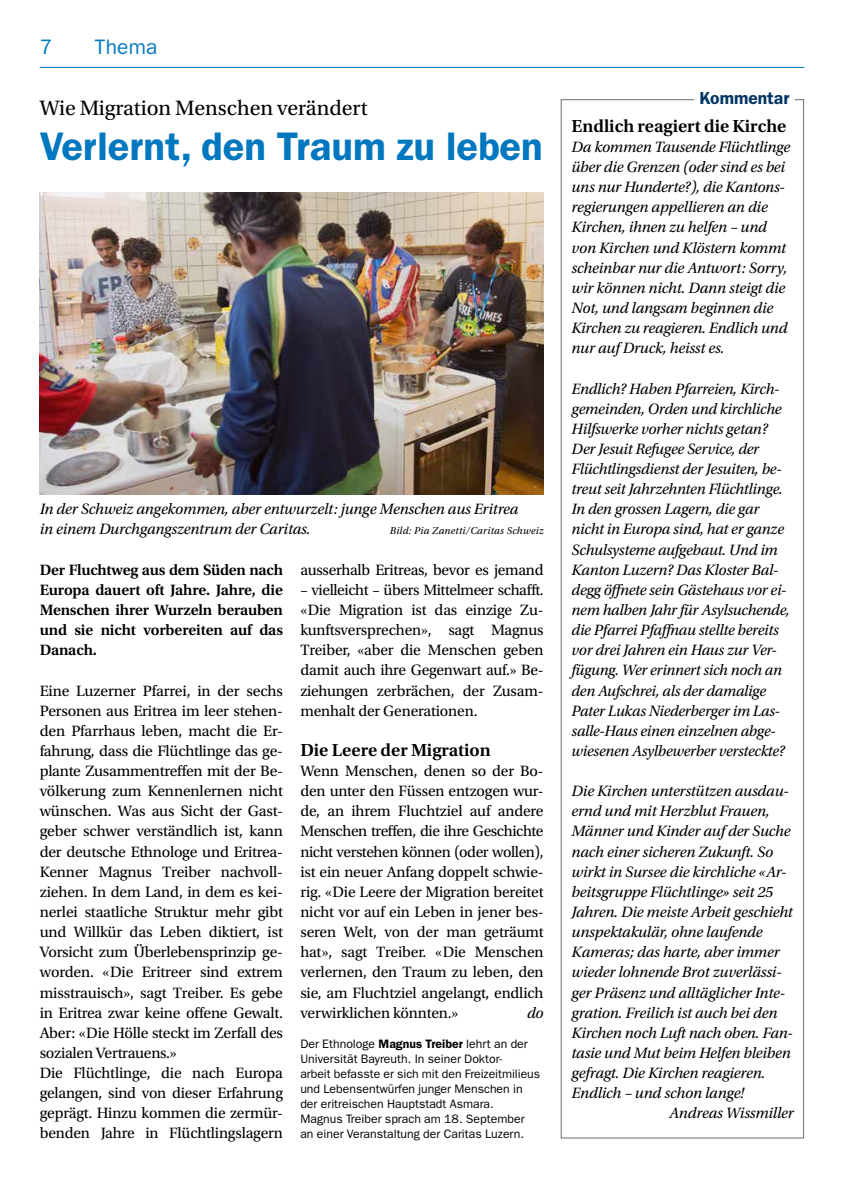
<style>
.page{position:relative;width:844px;height:1191px;background:#fff}
.page>*{position:absolute;margin:0;border:0;box-sizing:border-box;transform-origin:0 0}
.t1{font:600 40.07px "ITC Franklin Gothic Std";color:#0077be}
.t2{font:21.88px "Utopia Std";color:#000}
.t3{font:21px "ITC Franklin Gothic Std";letter-spacing:.01em;color:#0077be}
.t4{font:600 18.38px "Utopia Std";color:#000}
.t5{font:600 17.5px "ITC Franklin Gothic Std";color:#003564}
.t6{font:italic 15.75px/20.1px "Utopia Std";letter-spacing:-.015em;color:#000}
.t7{font:15.75px/20.1px "Utopia Std";letter-spacing:-.01em;color:#000}
.t8{font:600 15.75px/20.1px "Utopia Std";letter-spacing:-.01em;color:#000;text-align:justify}
.t9{font:12.25px/15px "ITC Franklin Gothic Std";color:#000}
.t10{font:italic 10.5px "Utopia Std";letter-spacing:.02em;color:#000}
.s1{font-weight:600}
</style>
<div class="page">
<img style="left:40px;top:192px;width:503px;height:302px">
<hr style="left:40px;top:67px;width:764px;height:1px;background:#0077be">
<h3 class="t3" style="left:40px;top:35px;width:14px">7</h3>
<h3 class="t3" style="left:95px;top:35px;width:64px">Thema</h3>
<h2 class="t2" style="left:40px;top:96px;width:329px">Wie Migration Menschen verändert</h2>
<h1 class="t1" style="left:40px;top:122px;width:504px">Verlernt, den Traum zu leben</h1>
<p class="t6" style="left:40px;top:499px;width:480px">In der Schweiz angekommen, aber entwurzelt: junge Menschen aus Eritrea in einem Durchgangszentrum der Caritas.</p>
<p class="t10" style="left:390px;top:525px;width:155px">Bild: Pia Zanetti/Caritas Schweiz</p>
<p class="t8" style="left:40px;top:560px;width:245px">Der Fluchtweg aus dem Süden nach Europa dauert oft Jahre. Jahre, die Menschen ihrer Wurzeln berauben und sie nicht vorbereiten auf das Danach.</p>
<p class="t7" style="left:40px;top:680px;width:245px">Eine Luzerner Pfarrei, in der sechs Personen aus Eritrea im leer stehen&shy;den Pfarrhaus leben, macht die Er&shy;fahrung, dass die Flüchtlinge das ge&shy;plante Zusammentreffen mit der Be&shy;völkerung zum Kennenlernen nicht wünschen. Was aus Sicht der Gast&shy;geber schwer verständlich ist, kann der deutsche Ethnologe und Eritrea-Kenner Magnus Treiber nachvoll&shy;ziehen. In dem Land, in dem es kei&shy;nerlei staatliche Struktur mehr gibt und Willkür das Leben diktiert, ist Vorsicht zum Überlebensprinzip ge&shy;worden. «Die Eritreer sind extrem misstrauisch», sagt Treiber. Es gebe in Eritrea zwar keine offene Gewalt.<br>Aber: «Die Hölle steckt im Zerfall des sozialen Vertrauens.»<br>Die Flüchtlinge, die nach Europa gelangen, sind von dieser Erfahrung geprägt. Hinzu kommen die zermür&shy;benden Jahre in Flüchtlingslagern</p>
<p class="t7" style="left:300px;top:560px;width:245px">ausserhalb Eritreas, bevor es jemand</p>
<p class="t7" style="left:300px;top:580px;width:245px;text-align:justify">– vielleicht – übers Mittelmeer schafft. «Die Migration ist das einzige Zu&shy;kunftsversprechen», sagt Magnus Treiber, «aber die Menschen geben damit auch ihre Gegenwart auf.» Be&shy;ziehungen zerbrächen, der Zusam&shy;menhalt der Generationen.</p>
<p class="t4" style="left:300px;top:739px;width:192px">Die Leere der Migration</p>
<p class="t7" style="left:300px;top:761px;width:245px">Wenn Menschen, denen so der Bo&shy;den unter den Füssen entzogen wur&shy;de, an ihrem Fluchtziel auf andere Menschen treffen, die ihre Geschichte nicht verstehen können (oder wollen), ist ein neuer Anfang doppelt schwie&shy;rig. «Die Leere der Migration bereitet nicht vor auf ein Leben in jener bes&shy;seren Welt, von der man geträumt hat», sagt Treiber. «Die Menschen verlernen, den Traum zu leben, den sie, am Fluchtziel angelangt, endlich verwirklichen könnten.»</p>
<p class="t6" style="left:527px;top:1002px;width:18px">do</p>
<p class="t9" style="left:300px;top:1036px;width:241px">Der Ethnologe <span class="s1">Magnus Treiber</span> lehrt an der Universität Bayreuth. In seiner Doktor-<br>arbeit befasste er sich mit den Freizeitmilieus und Lebensentwürfen junger Menschen in der eritreischen Hauptstadt Asmara.<br>Magnus Treiber sprach am 18. September an einer Veranstaltung der Caritas Luzern.</p>
<p class="t5" style="left:699px;top:88px;width:91px">Kommentar</p>
<p class="t4" style="left:571px;top:115px;width:216px">Endlich reagiert die Kirche</p>
<p class="t6" style="left:571px;top:137px;width:220px">Da kommen Tausende Flüchtlinge über die Grenzen (oder sind es bei uns nur Hunderte?), die Kantons&shy;regierungen appellieren an die<br>Kirchen, ihnen zu helfen – und von Kirchen und Klöstern kommt scheinbar nur die Antwort: Sorry, wir können nicht. Dann steigt die<br>Not, und langsam beginnen die<br>Kirchen zu reagieren. Endlich und nur auf Druck, heisst es.</p>
<p class="t6" style="left:571px;top:378px;width:220px">Endlich? Haben Pfarreien, Kirch&shy;gemeinden, Orden und kirchliche Hilfswerke vorher nichts getan?<br>Der Jesuit Refugee Service, der Flüchtlingsdienst der Jesuiten, be&shy;treut seit Jahrzehnten Flüchtlinge.<br>In den grossen Lagern, die gar nicht in Europa sind, hat er ganze Schulsysteme aufgebaut. Und im Kanton Luzern? Das Kloster Bal&shy;degg öffnete sein Gästehaus vor ei&shy;nem halben Jahr für Asylsuchende, die Pfarrei Pfaffnau stellte bereits vor drei Jahren ein Haus zur Ver&shy;fügung. Wer erinnert sich noch an den Aufschrei, als der damalige Pater Lukas Niederberger im Las&shy;salle-Haus einen einzelnen abge&shy;wiesenen Asylbewerber versteckte?</p>
<p class="t6" style="left:571px;top:781px;width:219px">Die Kirchen unterstützen ausdau-</p>
<p class="t6" style="left:571px;top:801px;width:199px">ernd und mit Herzblut Frauen,</p>
<p class="t6" style="left:571px;top:821px;width:220px">Männer und Kinder auf der Suche</p>
<p class="t6" style="left:571px;top:841px;width:203px">nach einer sicheren Zukunft. So</p>
<p class="t6" style="left:571px;top:861px;width:216px">wirkt in Sursee die kirchliche «Ar-</p>
<p class="t6" style="left:571px;top:882px;width:203px">beitsgruppe Flüchtlinge» seit 25</p>
<p class="t6" style="left:571px;top:902px;width:223px">Jahren. Die meiste Arbeit geschieht</p>
<p class="t6" style="left:571px;top:922px;width:192px">unspektakulär, ohne laufende</p>
<p class="t6" style="left:571px;top:942px;width:209px">Kameras; das harte, aber immer</p>
<p class="t6" style="left:571px;top:962px;width:211px">wieder lohnende Brot zuverlässi-</p>
<p class="t6" style="left:571px;top:982px;width:215px">ger Präsenz und alltäglicher Inte-</p>
<p class="t6" style="left:571px;top:1002px;width:207px">gration. Freilich ist auch bei den</p>
<p class="t6" style="left:571px;top:1023px;width:223px">Kirchen noch Luft nach oben. Fan-</p>
<p class="t6" style="left:571px;top:1043px;width:220px">tasie und Mut beim Helfen bleiben</p>
<p class="t6" style="left:571px;top:1063px;width:195px">gefragt. Die Kirchen reagieren.</p>
<p class="t6" style="left:571px;top:1083px;width:174px">Endlich – und schon lange!</p>
<p class="t6" style="left:669px;top:1103px;width:126px">Andreas Wissmiller</p>
</div>
